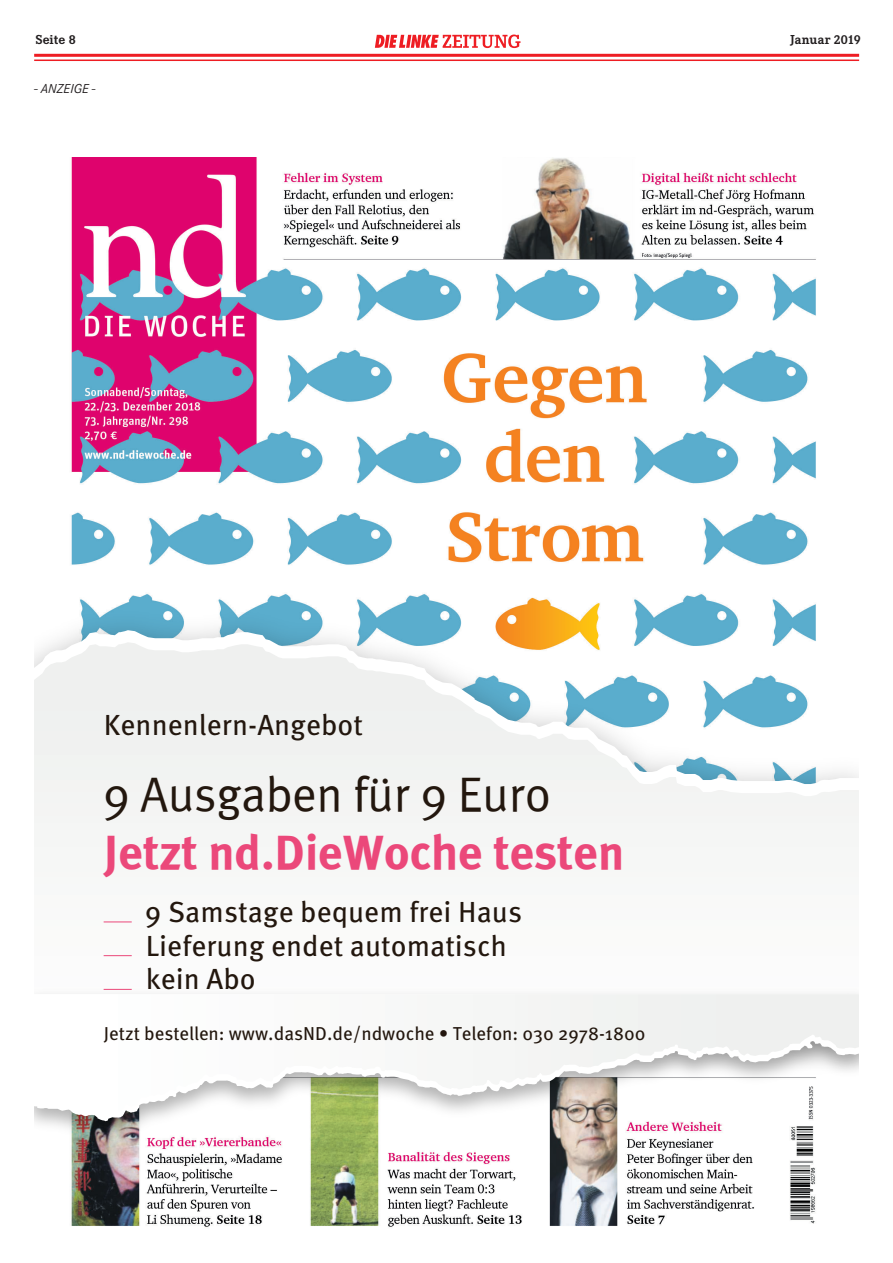
<style>
.page{position:relative;width:893px;height:1263px;background:#fff}
.page>*{position:absolute;margin:0;border:0;box-sizing:border-box;transform-origin:0 0}
.t1{font:700 48.3px "Meta Plus";color:#eb487a}
.t2{font:48.3px "Meta Plus Normal";color:#23170e}
.t3{font:29.1px/33.8px "Meta Pro";color:#23170e}
.t4{font:18.75px "Meta Pro";color:#23170e}
.t5{font:700 13.5px "Corporate E";color:#231f20}
.t6{font:italic 13.5px "Corporate S";color:#231f20}
</style>
<div class="page">
<hr style="left:34px;top:54px;width:825px;height:3px;background:#ee1d23">
<hr style="left:34px;top:60px;width:825px;height:1px;background:#ee1d23">
<svg style="left:375px;top:35px;width:145px;height:13px"></svg>
<img style="left:71px;top:157px;width:745px;height:1070px">
<img style="left:71px;top:595px;width:745px;height:35px">
<svg style="left:58px;top:630px;width:758px;height:12px"></svg>
<svg style="left:34px;top:642px;width:825px;height:339px"></svg>
<img style="left:35px;top:981px;width:814px;height:169px">
<svg style="left:34px;top:994px;width:825px;height:127px;fill:#f3f3f2"></svg>
<svg style="left:34px;top:994px;width:458px;height:121px"></svg>
<svg style="left:104px;top:921px;width:28px;height:1px"></svg>
<svg style="left:104px;top:955px;width:28px;height:1px"></svg>
<svg style="left:104px;top:989px;width:28px;height:1px"></svg>
<p class="t5" style="left:36px;top:32px;width:41px">Seite 8</p>
<p class="t5" style="left:790px;top:32px;width:72px">Januar 2019</p>
<p class="t6" style="left:34px;top:80px;width:63px">- ANZEIGE -</p>
<p class="t3" style="left:104px;top:709px;width:261px">Kennenlern-Angebot</p>
<h1 class="t2" style="left:104px;top:766px;width:449px">9 Ausgaben für 9 Euro</h1>
<h1 class="t1" style="left:104px;top:824px;width:522px">Jetzt nd.DieWoche testen</h1>
<p class="t3" style="left:145px;top:896px;width:378px">9 Samstage bequem frei Haus<br>Lieferung endet automatisch kein Abo</p>
<p class="t4" style="left:104px;top:1021px;width:543px">Jetzt bestellen: www.dasND.de/ndwoche • Telefon: 030 2978-1800</p>
</div>
